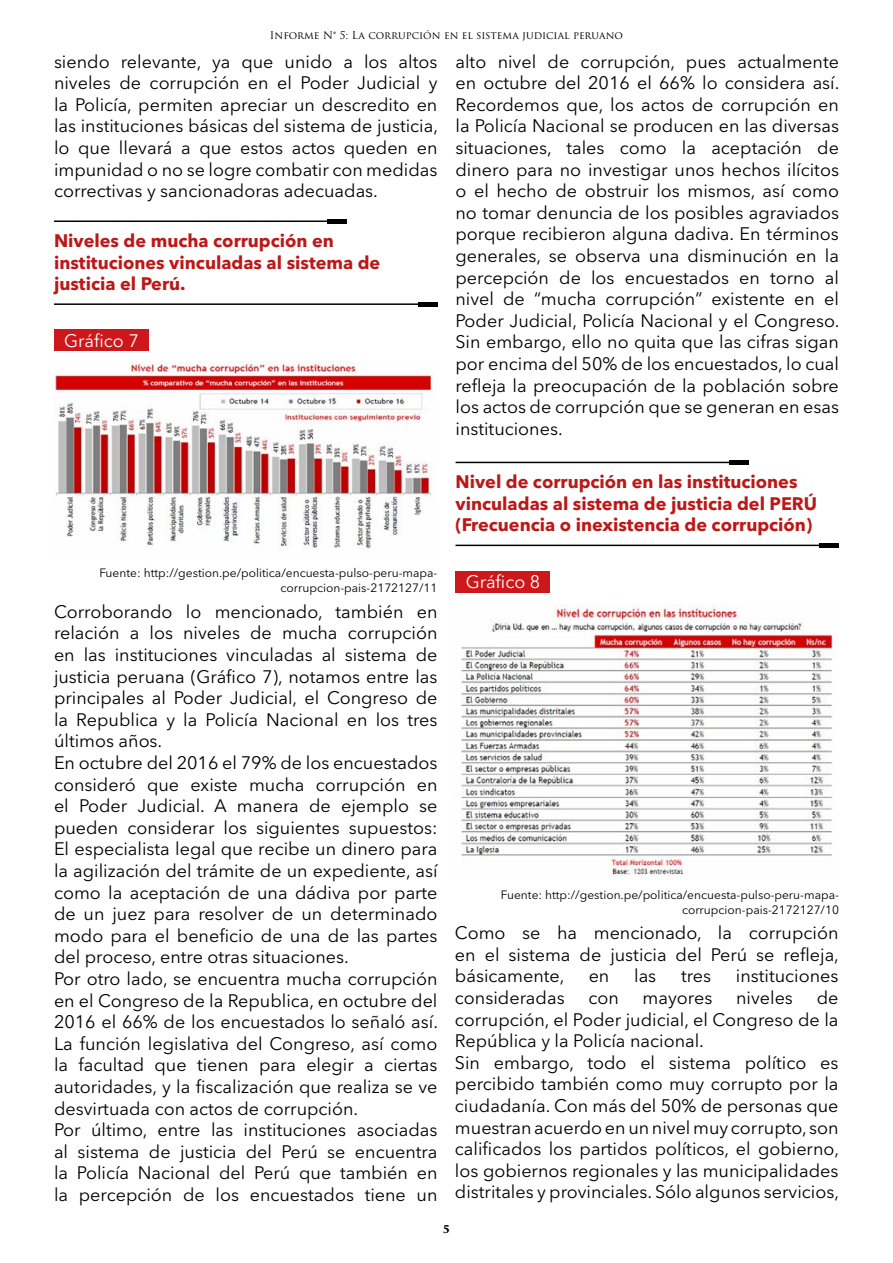
<style>
.page{position:relative;width:893px;height:1263px;background:#fff}
.page>*{position:absolute;margin:0;border:0;box-sizing:border-box;transform-origin:0 0}
.t1{font:18px/21.6px "Avenir Next LT Pro";color:#000;text-align:justify}
.t2{font:700 18px/21.6px "Avenir Next LT Pro";color:#bc1817}
.t3{font:18px "Avenir Next LT Pro";color:#fff}
.t4{font:12px/14.4px "Avenir Next LT Pro";color:#000;text-align:right}
.t5{font:10.5px "Trajan Pro 3";color:#000}
.t6{font:700 10.5px "Trajan Pro 3";color:#000}
</style>
<div class="page">
<hr style="left:54px;top:303px;width:374px;height:2px;background:#000">
<hr style="left:455px;top:545px;width:375px;height:1px;background:#000">
<hr style="left:54px;top:220px;width:283px;height:2px;background:#000">
<hr style="left:456px;top:462px;width:283px;height:1px;background:#000">
<hr style="left:417px;top:302px;width:20px;height:4px;background:#000">
<div style="left:819px;top:543px;width:20px;height:5px;background:#000"></div>
<hr style="left:327px;top:219px;width:20px;height:4px;background:#000">
<div style="left:729px;top:460px;width:20px;height:5px;background:#000"></div>
<div style="left:54px;top:329px;width:95px;height:22px;background:#cd171a"></div>
<div style="left:455px;top:571px;width:95px;height:22px;background:#cd171a"></div>
<img style="left:54px;top:362px;width:382px;height:187px">
<img style="left:461px;top:604px;width:373px;height:272px">
<p class="t5" style="left:270px;top:28px;width:355px">Informe N° 5: La corrupción en el sistema judicial peruano</p>
<p class="t1" style="left:54px;top:50px;width:385px">siendo relevante, ya que unido a los altos niveles de corrupción en el Poder Judicial y la Policía, permiten apreciar un descredito en las instituciones básicas del sistema de justicia, lo que llevará a que estos actos queden en impunidad o no se logre combatir con medidas correctivas y sancionadoras adecuadas.</p>
<p class="t2" style="left:54px;top:230px;width:328px">Niveles de mucha corrupción en instituciones vinculadas al sistema de justicia el Perú.</p>
<p class="t3" style="left:64px;top:330px;width:76px">Gráfico 7</p>
<p class="t4" style="left:99px;top:566px;width:340px">Fuente: http://gestion.pe/politica/encuesta-pulso-peru-mapa&shy;corrupcion-pais-2172127/11</p>
<p class="t1" style="left:54px;top:601px;width:386px;text-align:left">Corroborando lo mencionado, también en relación a los niveles de mucha corrupción en las instituciones vinculadas al sistema de justicia peruana (Gráfico 7), notamos entre las principales al Poder Judicial, el Congreso de la Republica y la Policía Nacional en los tres últimos años.<br>En octubre del 2016 el 79% de los encuestados consideró que existe mucha corrupción en el Poder Judicial. A manera de ejemplo se pueden considerar los siguientes supuestos:<br>El especialista legal que recibe un dinero para la agilización del trámite de un expediente, así como la aceptación de una dádiva por parte de un juez para resolver de un determinado modo para el beneficio de una de las partes del proceso, entre otras situaciones.<br>Por otro lado, se encuentra mucha corrupción en el Congreso de la Republica, en octubre del 2016 el 66% de los encuestados lo señaló así.<br>La función legislativa del Congreso, así como la facultad que tienen para elegir a ciertas autoridades, y la fiscalización que realiza se ve desvirtuada con actos de corrupción.<br>Por último, entre las instituciones asociadas al sistema de justicia del Perú se encuentra la Policía Nacional del Perú que también en la percepción de los encuestados tiene un</p>
<p class="t1" style="left:455px;top:50px;width:385px">alto nivel de corrupción, pues actualmente en octubre del 2016 el 66% lo considera así.<br>Recordemos que, los actos de corrupción en la Policía Nacional se producen en las diversas situaciones, tales como la aceptación de dinero para no investigar unos hechos ilícitos o el hecho de obstruir los mismos, así como no tomar denuncia de los posibles agraviados porque recibieron alguna dadiva. En términos generales, se observa una disminución en la percepción de los encuestados en torno al nivel de “mucha corrupción” existente en el Poder Judicial, Policía Nacional y el Congreso.<br>Sin embargo, ello no quita que las cifras sigan por encima del 50% de los encuestados, lo cual refleja la preocupación de la población sobre los actos de corrupción que se generan en esas instituciones.</p>
<p class="t2" style="left:456px;top:471px;width:363px">Nivel de corrupción en las instituciones vinculadas al sistema de justicia del PERÚ (Frecuencia o inexistencia de corrupción)</p>
<p class="t3" style="left:466px;top:571px;width:76px">Gráfico 8</p>
<p class="t4" style="left:501px;top:888px;width:340px">Fuente: http://gestion.pe/politica/encuesta-pulso-peru-mapa&shy;corrupcion-pais-2172127/10</p>
<p class="t1" style="left:455px;top:922px;width:385px">Como se ha mencionado, la corrupción en el sistema de justicia del Perú se refleja, básicamente,</p>
<p class="t1" style="left:589px;top:965px;width:22px">en</p>
<p class="t1" style="left:634px;top:965px;width:24px">las</p>
<p class="t1" style="left:681px;top:965px;width:32px">tres</p>
<p class="t1" style="left:736px;top:965px;width:104px">instituciones</p>
<p class="t1" style="left:455px;top:987px;width:386px;text-align:left;text-indent:362px">de corrupción, el Poder judicial, el Congreso de la República y la Policía nacional.<br>Sin embargo, todo el sistema político es percibido también como muy corrupto por la ciudadanía. Con más del 50% de personas que muestran acuerdo en un nivel muy corrupto, son calificados los partidos políticos, el gobierno, los gobiernos regionales y las municipalidades distritales y provinciales. Sólo algunos servicios,</p>
<p class="t1" style="left:455px;top:987px;width:111px">consideradas</p>
<p class="t1" style="left:588px;top:987px;width:32px">con</p>
<p class="t1" style="left:643px;top:987px;width:71px">mayores</p>
<p class="t1" style="left:736px;top:987px;width:58px">niveles</p>
<p class="t6" style="left:443px;top:1221px;width:8px">5</p>
</div>
